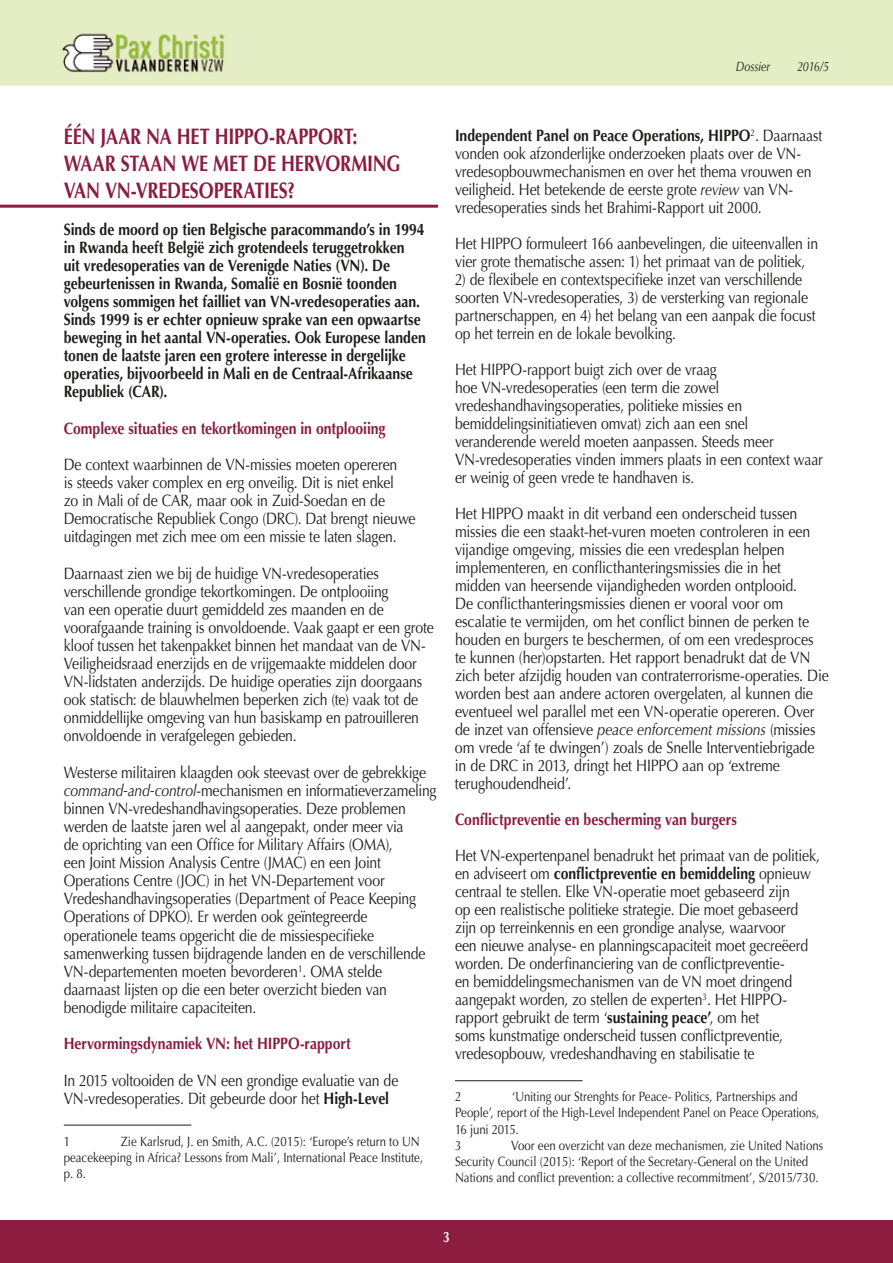
<style>
.page{position:relative;width:893px;height:1263px;background:#fff}
.page>*{position:absolute;margin:0;border:0;box-sizing:border-box;transform-origin:0 0}
.t1{font:700 22.5px/27.2px "Optima LT Std";letter-spacing:-.01em;color:#8c1c40;scale:.8 1}
.t2{font:16.5px/18.1px "Optima LT Std";letter-spacing:-.01em;color:#1d1d1b;scale:.85 1}
.t3{font:16.5px/18px "Optima LT Std";letter-spacing:-.01em;color:#1d1d1b;scale:.86 1}
.t4{font:700 16.5px/18.1px "Optima LT Std";color:#1d1d1b;scale:.85 1}
.t5{font:700 16.5px "Optima LT Std";color:#8c1c40;scale:.85 1}
.t6{font:700 15px "Optima LT Std";color:#fff;scale:.8 1}
.t7{font:13.5px/16.2px "Optima LT Std";color:#1d1d1b;scale:.85 1}
.t8{font:italic 13.5px "Optima LT Std";letter-spacing:-.015em;color:#1d1d1b;scale:.8 1}
.s1{font-style:italic}
.s2{font-weight:700}
</style>
<div class="page">
<div style="left:0;top:0;width:893px;height:85px;background:#e4edc4"></div>
<div style="left:0;top:1220px;width:893px;height:43px;background:#8c1c40"></div>
<hr style="left:0;top:205px;width:438px;height:3px;background:#8c1c40">
<hr style="left:64px;top:1125px;width:127px;height:1px;background:#1d1d1b">
<hr style="left:455px;top:1080px;width:128px;height:1px;background:#1d1d1b">
<p class="t8" style="left:736px;top:58px;width:44px">Dossier</p>
<p class="t8" style="left:797px;top:58px;width:42px">2016/5</p>
<h1 class="t1" style="left:64px;top:123px;width:423px">ÉÉN JAAR NA HET HIPPO-RAPPORT:<br>WAAR STAAN WE MET DE HERVORMING<br>VAN VN-VREDESOPERATIES?</h1>
<p class="t4" style="left:64px;top:220px;width:427px">Sinds de moord op tien Belgische paracommando’s in 1994 in Rwanda heeft België zich grotendeels teruggetrokken<br>uit vredesoperaties van de Verenigde Naties (VN). De gebeurtenissen in Rwanda, Somalië en Bosnië toonden volgens sommigen het failliet van VN-vredesoperaties aan.<br>Sinds 1999 is er echter opnieuw sprake van een opwaartse beweging in het aantal VN-operaties. Ook Europese landen tonen de laatste jaren een grotere interesse in dergelijke operaties, bijvoorbeeld in Mali en de Centraal-Afrikaanse Republiek (CAR).</p>
<p class="t5" style="left:64px;top:418px;width:380px">Complexe situaties en tekortkomingen in ontplooiing</p>
<p class="t2" style="left:64px;top:455px;width:415px">De context waarbinnen de VN-missies moeten opereren<br>is steeds vaker complex en erg onveilig. Dit is niet enkel<br>zo in Mali of de CAR, maar ook in Zuid-Soedan en de Democratische Republiek Congo (DRC). Dat brengt nieuwe uitdagingen met zich mee om een missie te laten slagen.</p>
<p class="t2" style="left:64px;top:564px;width:437px">Daarnaast zien we bij de huidige VN-vredesoperaties verschillende grondige tekortkomingen. De ontplooiing<br>van een operatie duurt gemiddeld zes maanden en de voorafgaande training is onvoldoende. Vaak gaapt er een grote kloof tussen het takenpakket binnen het mandaat van de VN-Veiligheidsraad enerzijds en de vrijgemaakte middelen door VN-lidstaten anderzijds. De huidige operaties zijn doorgaans ook statisch: de blauwhelmen beperken zich (te) vaak tot de onmiddellijke omgeving van hun basiskamp en patrouilleren onvoldoende in verafgelegen gebieden.</p>
<p class="t2" style="left:64px;top:763px;width:440px">Westerse militairen klaagden ook steevast over de gebrekkige <span class="s1">command-and-control</span>-mechanismen en informatieverzameling binnen VN-vredeshandhavingsoperaties. Deze problemen werden de laatste jaren wel al aangepakt, onder meer via<br>de oprichting van een Office for Military Affairs (OMA),<br>een Joint Mission Analysis Centre (JMAC) en een Joint Operations Centre (JOC) in het VN-Departement voor Vredeshandhavingsoperaties (Department of Peace Keeping Operations of DPKO). Er werden ook geïntegreerde operationele teams opgericht die de missiespecifieke samenwerking tussen bijdragende landen en de verschillende VN-departementen moeten bevorderen<sup>1</sup>. OMA stelde daarnaast lijsten op die een beter overzicht bieden van benodigde militaire capaciteiten.</p>
<p class="t5" style="left:64px;top:1034px;width:339px">Hervormingsdynamiek VN: het HIPPO-rapport</p>
<p class="t2" style="left:64px;top:1071px;width:395px">In 2015 voltooiden de VN een grondige evaluatie van de<br>VN-vredesoperaties. Dit gebeurde door het <span class="s2">High-Level</span></p>
<p class="t7" style="left:64px;top:1133px;width:9px">1</p>
<p class="t7" style="left:64px;top:1133px;width:424px;text-indent:57px">Zie Karlsrud, J. en Smith, A.C. (2015): ‘Europe’s return to UN peacekeeping in Africa? Lessons from Mali’, International Peace Institute, p. 8.</p>
<p class="t2" style="left:455px;top:127px;width:434px"><span class="s2">Independent Panel on Peace Operations, HIPPO</span><sup>2</sup>. Daarnaast vonden ook afzonderlijke onderzoeken plaats over de VN&shy;vredesopbouwmechanismen en over het thema vrouwen en veiligheid. Het betekende de eerste grote <span class="s1">review</span> van VN&shy;vredesoperaties sinds het Brahimi-Rapport uit 2000.</p>
<p class="t2" style="left:455px;top:235px;width:429px">Het HIPPO formuleert 166 aanbevelingen, die uiteenvallen in vier grote thematische assen: 1) het primaat van de politiek,</p>
<p class="t2" style="left:455px;top:271px;width:426px">2) de flexibele en contextspecifieke inzet van verschillende soorten VN-vredesoperaties, 3) de versterking van regionale partnerschappen, en 4) het belang van een aanpak die focust op het terrein en de lokale bevolking.</p>
<p class="t2" style="left:455px;top:361px;width:434px">Het HIPPO-rapport buigt zich over de vraag<br>hoe VN-vredesoperaties (een term die zowel vredeshandhavingsoperaties, politieke missies en bemiddelingsinitiatieven omvat) zich aan een snel veranderende wereld moeten aanpassen. Steeds meer VN-vredesoperaties vinden immers plaats in een context waar er weinig of geen vrede te handhaven is.</p>
<p class="t3" style="left:455px;top:505px;width:436px">Het HIPPO maakt in dit verband een onderscheid tussen missies die een staakt-het-vuren moeten controleren in een vijandige omgeving, missies die een vredesplan helpen implementeren, en conflicthanteringsmissies die in het midden van heersende vijandigheden worden ontplooid.<br>De conflicthanteringsmissies dienen er vooral voor om escalatie te vermijden, om het conflict binnen de perken te houden en burgers te beschermen, of om een vredesproces<br>te kunnen (her)opstarten. Het rapport benadrukt dat de VN zich beter afzijdig houden van contraterrorisme-operaties. Die worden best aan andere actoren overgelaten, al kunnen die eventueel wel parallel met een VN-operatie opereren. Over de inzet van offensieve <span class="s1">peace enforcement missions</span> (missies om vrede ‘af te dwingen’) zoals de Snelle Interventiebrigade in de DRC in 2013, dringt het HIPPO aan op ‘extreme terughoudendheid’.</p>
<p class="t5" style="left:455px;top:810px;width:333px">Conflictpreventie en bescherming van burgers</p>
<p class="t2" style="left:455px;top:847px;width:431px">Het VN-expertenpanel benadrukt het primaat van de politiek, en adviseert om <span class="s2">conflictpreventie en bemiddeling</span> opnieuw centraal te stellen. Elke VN-operatie moet gebaseerd zijn<br>op een realistische politieke strategie. Die moet gebaseerd zijn op terreinkennis en een grondige analyse, waarvoor<br>een nieuwe analyse- en planningscapaciteit moet gecreëerd worden. De onderfinanciering van de conflictpreventie-<br>en bemiddelingsmechanismen van de VN moet dringend aangepakt worden, zo stellen de experten<sup>3</sup>. Het HIPPO&shy;rapport gebruikt de term ‘<span class="s2">sustaining peace’</span>, om het<br>soms kunstmatige onderscheid tussen conflictpreventie, vredesopbouw, vredeshandhaving en stabilisatie te</p>
<p class="t7" style="left:455px;top:1089px;width:9px">2</p>
<p class="t7" style="left:455px;top:1089px;width:430px;text-indent:57px">‘Uniting our Strenghts for Peace- Politics, Partnerships and People’, report of the High-Level Independent Panel on Peace Operations, 16 juni 2015.<br>3</p>
<p class="t7" style="left:455px;top:1137px;width:435px;text-indent:56px">Voor een overzicht van deze mechanismen, zie United Nations<br>Security Council (2015): ‘Report of the Secretary-General on the United<br>Nations and conflict prevention: a collective recommitment’, S/2015/730.</p>
<p class="t6" style="left:443px;top:1228px;width:10px">3</p>
</div>
